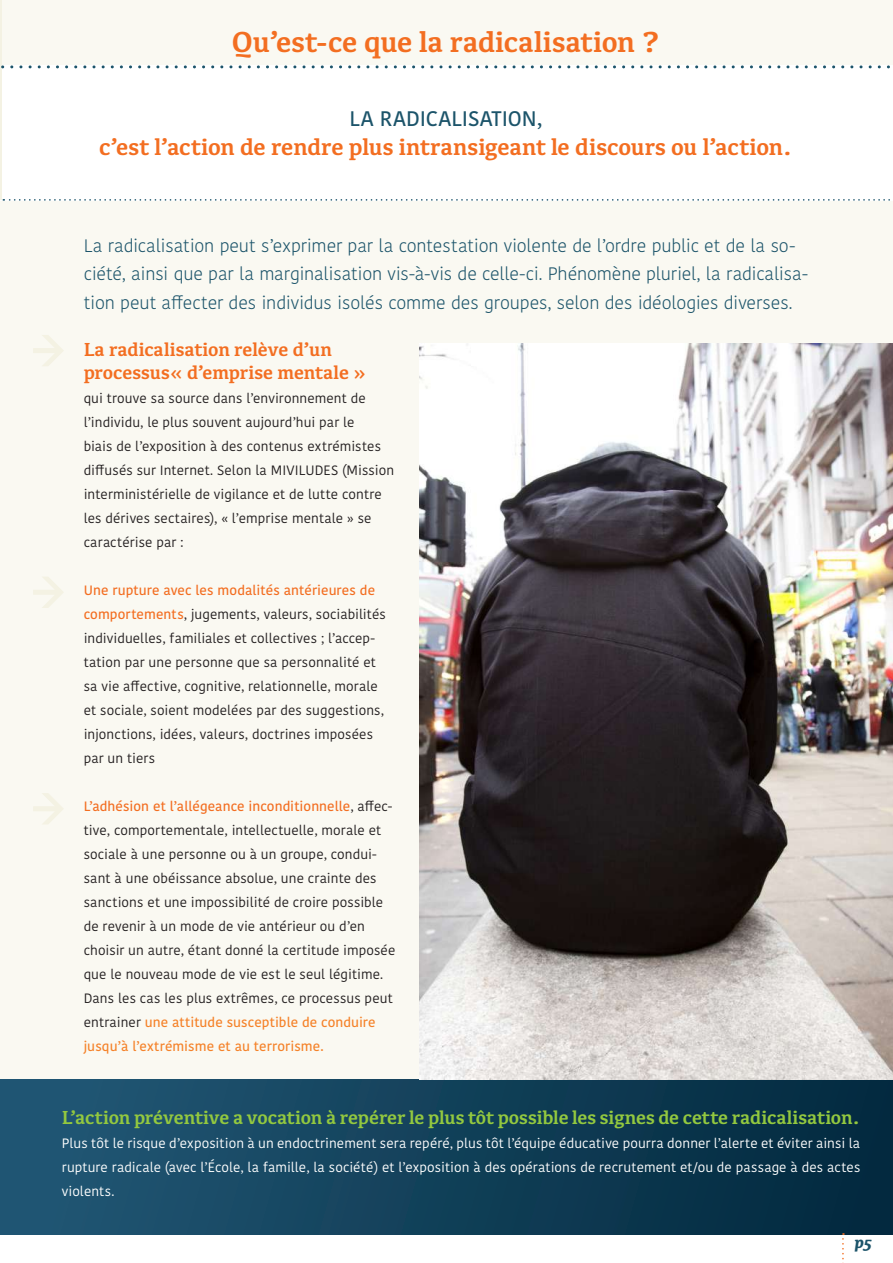
<style>
.page{position:relative;width:893px;height:1263px;background:#fff}
.page>*{position:absolute;margin:0;border:0;box-sizing:border-box;transform-origin:0 0}
.t1{font:700 30px "Kefa II Pro";letter-spacing:-.005em;color:#f36e21}
.t2{font:700 24px "Kefa II Pro";letter-spacing:-.005em;color:#f36e21}
.t3{font:500 21px "Kohinoor Bangla";color:#1c546a}
.t4{font:700 19.5px "Kefa II Pro";letter-spacing:-.005em;color:#93c83f}
.t5{font:700 19.5px/23.4px "Kefa II Pro";color:#f36e21}
.t6{font:300 18px/28.5px "Kohinoor Bangla";letter-spacing:-.01em;color:#1c546a}
.t7{font:italic 900 16.5px "Kefa II Pro";color:#1c546a}
.t8{font:13.5px/24px "Kohinoor Bangla";letter-spacing:.01em;color:#231f20}
.t9{font:13.5px/24px "Kohinoor Bangla";letter-spacing:.01em;color:#fff;text-align:justify}
.s1{font-weight:500;color:#f36e21}
.s2{font-weight:500;color:#f58229}
</style>
<div class="page">
<div style="left:0;top:201px;width:893px;height:878px;background:#faf9f2"></div>
<div style="left:0;top:0;width:893px;height:65px;background:#faf9f2"></div>
<hr style="left:0;top:0;width:1px;height:200px;background:#f4f2e3">
<div style="left:0;top:1079px;width:893px;height:155px;background:linear-gradient(to right,#225876,#02283d)"></div>
<svg style="left:3px;top:199px;width:887px;height:2px"></svg>
<svg style="left:33px;top:335px;width:31px;height:31px"></svg>
<svg style="left:33px;top:577px;width:30px;height:31px"></svg>
<svg style="left:33px;top:793px;width:30px;height:31px"></svg>
<svg style="left:842px;top:1233px;width:2px;height:30px"></svg>
<svg style="left:1px;top:65px;width:889px;height:3px"></svg>
<img style="left:420px;top:343px;width:473px;height:736px">
<h1 class="t1" style="left:232px;top:24px;width:429px">Qu’est-ce que la radicalisation ?</h1>
<h3 class="t3" style="left:350px;top:102px;width:194px">LA RADICALISATION,</h3>
<h2 class="t2" style="left:99px;top:133px;width:695px">c’est l’action de rendre plus intransigeant le discours ou l’action.</h2>
<p class="t6" style="left:84px;top:231px;width:726px">La radicalisation peut s’exprimer par la contestation violente de l’ordre public et de la so&shy;ciété, ainsi que par la marginalisation vis-à-vis de celle-ci. Phénomène pluriel, la radicalisa&shy;tion peut affecter des individus isolés comme des groupes, selon des idéologies diverses.</p>
<h3 class="t5" style="left:84px;top:338px;width:284px">La radicalisation relève d’un processus« d’emprise mentale »</h3>
<p class="t8" style="left:84px;top:386px;width:312px">qui trouve sa source dans l’environnement de l’individu, le plus souvent aujourd’hui par le<br>biais de l’exposition à des contenus extrémistes diffusés sur Internet. Selon la MIVILUDES (Mission interministérielle de vigilance et de lutte contre les dérives sectaires), « l’emprise mentale » se caractérise par :</p>
<p class="t8" style="left:84px;top:578px;width:304px"><span class="s1">Une rupture avec les modalités antérieures de comportements</span>, jugements, valeurs, sociabilités individuelles, familiales et collectives ; l’accep&shy;tation par une personne que sa personnalité et sa vie affective, cognitive, relationnelle, morale et sociale, soient modelées par des suggestions, injonctions, idées, valeurs, doctrines imposées par un tiers</p>
<p class="t8" style="left:84px;top:794px;width:313px"><span class="s1">L’adhésion et l’allégeance inconditionnelle</span>, affec&shy;tive, comportementale, intellectuelle, morale et sociale à une personne ou à un groupe, condui&shy;sant à une obéissance absolue, une crainte des sanctions et une impossibilité de croire possible de revenir à un mode de vie antérieur ou d’en choisir un autre, étant donné la certitude imposée que le nouveau mode de vie est le seul légitime.<br>Dans les cas les plus extrêmes, ce processus peut entrainer <span class="s2">une attitude susceptible de conduire jusqu’à l’extrémisme et au terrorisme.</span></p>
<h3 class="t4" style="left:62px;top:1106px;width:800px">L’action préventive a vocation à repérer le plus tôt possible les signes de cette radicalisation.</h3>
<p class="t9" style="left:62px;top:1131px;width:800px">Plus tôt le risque d’exposition à un endoctrinement sera repéré, plus tôt l’équipe éducative pourra donner l’alerte et éviter ainsi la rupture radicale (avec l’École, la famille, la société) et l’exposition à des opérations de recrutement et/ou de passage à des actes violents.</p>
<p class="t7" style="left:855px;top:1233px;width:19px">p5</p>
</div>
